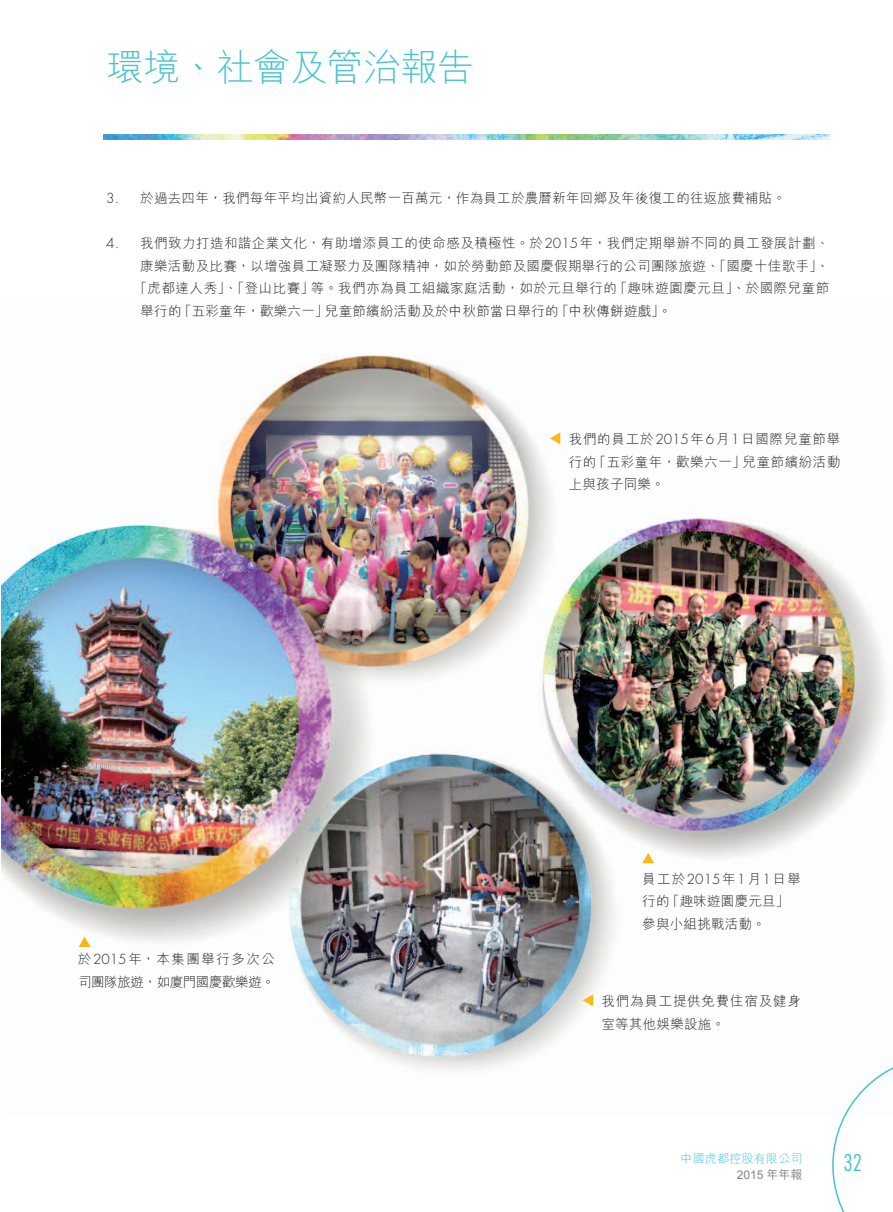
<style>
.page{position:relative;width:893px;height:1212px;background:#fff}
.page>*{position:absolute;margin:0;border:0;box-sizing:border-box;transform-origin:0 0}
.t1{font:300 37.5px "M Hei HK";letter-spacing:-.02em;color:#47c3d2}
.t2{font:300 condensed 22.5px "Futura Std";color:#47c3d2}
.t3{font:300 13.5px/22.5px "M Hei HK";letter-spacing:.025em;color:#231f20}
.t4{font:300 13.5px/22.5px "M Hei HK";letter-spacing:.06em;color:#231f20;text-align:right}
.t5{font:300 13.5px/22.5px "M Hei HK";letter-spacing:-.03em;color:#231f20}
.t6{font:300 13.5px "Futura Std";color:#231f20}
.t7{font:300 12px "M Hei HK";letter-spacing:.02em;color:#47c3d2}
.t8{font:500 12px "M Hei HK";color:#808285}
.s1{font-family:"Futura Std"}
</style>
<div class="page">
<svg style="left:832px;top:1114px;width:15px;height:98px"></svg>
<img style="left:103px;top:135px;width:726px;height:5px">
<img style="left:1px;top:355px;width:892px;height:759px">
<svg style="left:550px;top:432px;width:10px;height:12px"></svg>
<svg style="left:583px;top:994px;width:10px;height:12px"></svg>
<svg style="left:642px;top:853px;width:12px;height:10px"></svg>
<h1 class="t1" style="left:106px;top:48px;width:370px">環境、社會及管治報告</h1>
<p class="t6" style="left:106px;top:190px;width:14px">3.</p>
<p class="t6" style="left:106px;top:235px;width:14px">4.</p>
<p class="t3" style="left:140px;top:187px;width:647px">於過去四年，我們每年平均出資約人民幣一百萬元，作為員工於農曆新年回鄉及年後復工的往返旅費補貼。</p>
<p class="t3" style="left:140px;top:232px;width:690px">我們致力打造和諧企業文化，有助增添員工的使命感及積極性。於<span class="s1">2015</span>年，我們定期舉辦不同的員工發展計劃、</p>
<p class="t3" style="left:140px;top:254px;width:691px;text-align:right">康樂活動及比賽，以增強員工凝聚力及團隊精神，如於勞動節及國慶假期舉行的公司團隊旅遊、「國慶十佳歌手、「「趣味遊園慶元旦」、於國際兒童節</p>
<p class="t3" style="left:134px;top:277px;width:182px">「虎都達人秀」、「登山比賽」</p>
<p class="t3" style="left:311px;top:277px;width:308px">等。我們亦為員工組織家庭活動，如於元旦舉行的</p>
<p class="t3" style="left:325px;top:300px;width:235px">兒童節繽紛活動及於中秋節當日舉行的</p>
<p class="t3" style="left:178px;top:300px;width:152px">「五彩童年，歡樂六一」</p>
<p class="t3" style="left:555px;top:300px;width:118px">「中秋傳餅遊戲。「</p>
<p class="t3" style="left:141px;top:300px;width:43px">舉行的</p>
<p class="t4" style="left:569px;top:428px;width:273px">我們的員工於<span class="s1">2015</span>年<span class="s1">6</span>月<span class="s1">1</span>日國際兒童節舉兒童節繽紛活動</p>
<p class="t3" style="left:593px;top:450px;width:154px">「五彩童年，歡樂六一」</p>
<p class="t3" style="left:569px;top:450px;width:97px">行的<br>上與孩子同樂。</p>
<p class="t3" style="left:666px;top:867px;width:136px;text-indent:-24px">員工於<span class="s1">2015</span>年<span class="s1">1</span>月<span class="s1">1</span>日舉「趣味遊園慶元旦「</p>
<p class="t3" style="left:642px;top:890px;width:125px">行的<br>參與小組挑戰活動。</p>
<p class="t5" style="left:78px;top:948px;width:199px">於<span class="s1">2015</span>年，本集團舉行多次公司團隊旅遊，如廈門國慶歡樂遊。</p>
<p class="t4" style="left:601px;top:990px;width:201px;text-align:left">我們為員工提供免費住宿及健身室等其他娛樂設施。</p>
<p class="t7" style="left:680px;top:1152px;width:124px">中國虎都控股有限公司</p>
<p class="t8" style="left:737px;top:1166px;width:67px">2015 年年報</p>
<h2 class="t2" style="left:843px;top:1149px;width:20px">32</h2>
</div>
